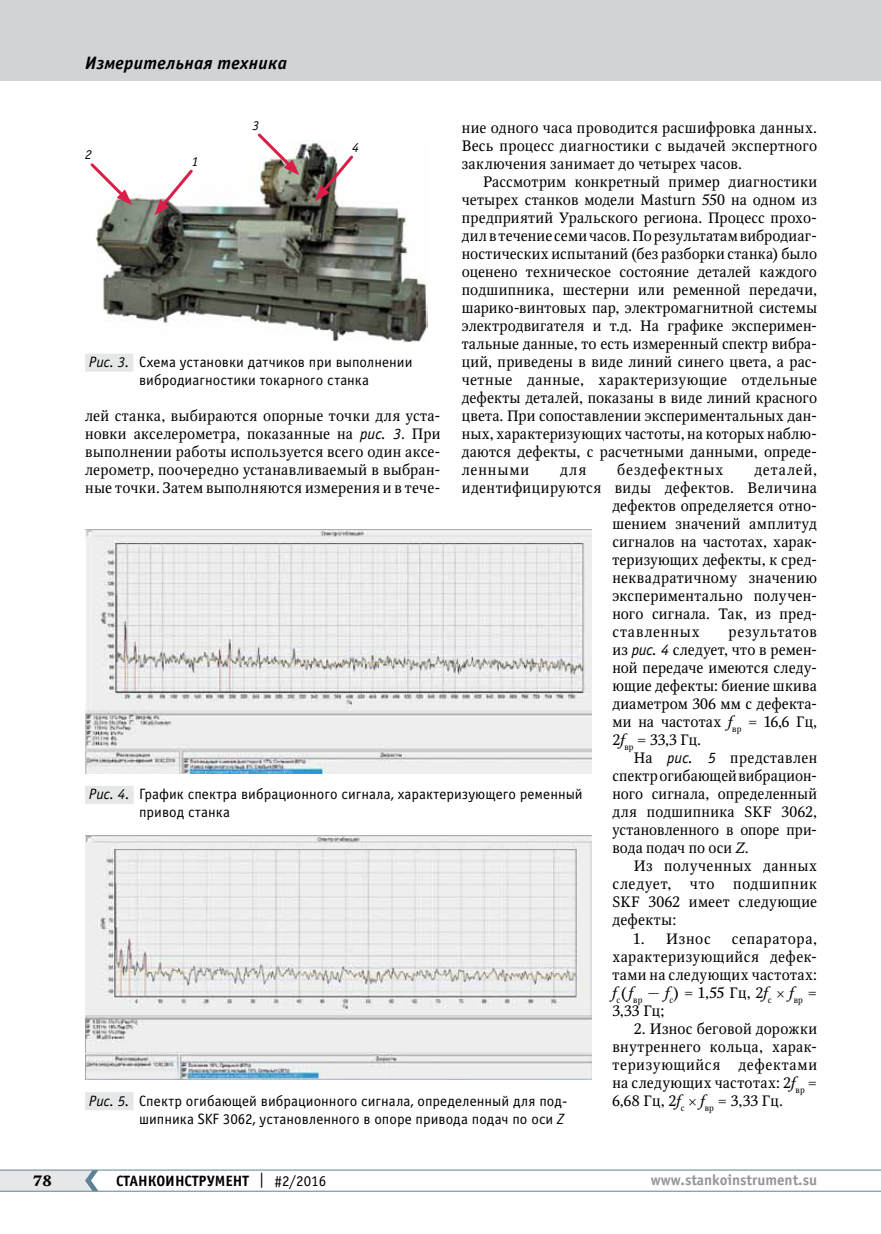
<style>
.page{position:relative;width:881px;height:1234px;background:#fff}
.page>*{position:absolute;margin:0;border:0;box-sizing:border-box;transform-origin:0 0}
.t1{font:italic 700 18px "Officina Sans C";letter-spacing:.015em;color:#000}
.t2{font:15px/18px "Octava";letter-spacing:.015em;color:#000;text-align:justify}
.t3{font:15px/18px "Officina Sans C";letter-spacing:.005em;color:#000;text-align:center}
.t4{font:15px "Octava";letter-spacing:.035em;color:#000}
.t5{font:15px "Octava";letter-spacing:.06em;color:#000}
.t6{font:700 15px "Officina Sans C";color:#000}
.t7{font:700 15px "Officina Sans C";color:#939598}
.t8{font:700 15px "Octava";color:#000}
.t9{font:italic 13.5px "Officina Sans C";color:#000}
.s1{font-style:italic}
.s2{font-family:"Officina Sans C";font-style:italic;font-size:15.75px}
.s3{font-weight:400}
</style>
<div class="page">
<hr style="left:0;top:1190px;width:880px;height:1px;background:#5b8395">
<hr style="left:0;top:1169px;width:880px;height:1px;background:#5b8395">
<svg style="left:0;top:1169px;width:98px;height:21px;background:#d9dee0"></svg>
<div style="left:0;top:0;width:880px;height:81px;background:#d1d3d4"></div>
<img style="left:95px;top:141px;width:332px;height:201px">
<div style="left:85px;top:353px;width:48px;height:18px;background:#e6e7e8"></div>
<svg style="left:90px;top:160px;width:42px;height:45px"></svg>
<svg style="left:255px;top:133px;width:44px;height:42px"></svg>
<svg style="left:154px;top:167px;width:41px;height:48px"></svg>
<svg style="left:315px;top:153px;width:41px;height:48px"></svg>
<img style="left:85px;top:529px;width:506px;height:244px">
<div style="left:85px;top:785px;width:49px;height:18px;background:#e6e7e8"></div>
<img style="left:85px;top:835px;width:506px;height:244px">
<div style="left:85px;top:1091px;width:48px;height:18px;background:#e6e7e8"></div>
<p class="t1" style="left:85px;top:53px;width:203px">Измерительная техника</p>
<p class="t9" style="left:252px;top:118px;width:8px">3</p>
<p class="t2" style="left:461px;top:119px;width:357px">ние одного часа проводится расшифровка данных.<br>Весь процесс диагностики с выдачей экспертного заключения занимает до четырех часов.</p>
<p class="t2" style="left:461px;top:173px;width:357px;text-align:left;text-indent:21px">Рассмотрим конкретный пример диагностики четырех станков модели Masturn 550 на одном из предприятий Уральского региона. Процесс прохо&shy;дил в течение семи часов. По результатам вибродиаг&shy;ностических испытаний (без разборки станка) было оценено техническое состояние деталей каждого подшипника, шестерни или ременной передачи, шарико-винтовых пар, электромагнитной системы электродвигателя и т.д. На графике эксперимен&shy;тальные данные, то есть измеренный спектр вибра&shy;ций, приведены в виде линий синего цвета, а рас&shy;четные данные, характеризующие отдельные дефекты деталей, показаны в виде линий красного цвета. При сопоставлении экспериментальных дан&shy;ных, характеризующих частоты, на которых наблю&shy;даются дефекты, с расчетными данными, опреде&shy;ленными</p>
<p class="t9" style="left:352px;top:140px;width:8px">4</p>
<p class="t9" style="left:85px;top:147px;width:8px">2</p>
<p class="t9" style="left:192px;top:154px;width:8px">1</p>
<p class="t3" style="left:89px;top:353px;width:325px"><span class="s1">Рис. 3.</span> Схема установки датчиков при выполнении вибродиагностики токарного станка</p>
<p class="t2" style="left:85px;top:407px;width:357px">лей станка, выбираются опорные точки для уста&shy;новки акселерометра, показанные на <span class="s2">рис. 3</span>. При выполнении работы используется всего один аксе&shy;лерометр, поочередно устанавливаемый в выбран&shy;ные точки. Затем выполняются измерения и в тече-</p>
<p class="t2" style="left:560px;top:461px;width:28px">для</p>
<p class="t5" style="left:617px;top:460px;width:108px">бездефектных</p>
<p class="t5" style="left:754px;top:460px;width:64px">деталей,</p>
<p class="t4" style="left:461px;top:478px;width:357px">идентифицируются виды дефектов. Величина</p>
<p class="t2" style="left:612px;top:497px;width:206px">дефектов определяется отно-</p>
<p class="t2" style="left:612px;top:515px;width:206px">шением значений амплитуд</p>
<p class="t2" style="left:612px;top:533px;width:206px">сигналов на частотах, харак-</p>
<p class="t2" style="left:612px;top:551px;width:206px">теризующих дефекты, к сред-</p>
<p class="t2" style="left:612px;top:569px;width:206px">неквадратичному значению</p>
<p class="t2" style="left:612px;top:587px;width:206px">экспериментально получен-</p>
<p class="t2" style="left:612px;top:605px;width:206px">ного сигнала. Так, из пред-</p>
<p class="t5" style="left:612px;top:622px;width:89px">ставленных</p>
<p class="t2" style="left:612px;top:623px;width:206px;text-indent:116px">результатов из <span class="s2">рис. 4</span> следует, что в ремен&shy;ной передаче имеются следу&shy;ющие дефекты: биение шкива диаметром 306 мм с дефекта&shy;ми на частотах <span class="s1">f</span><sub>вр</sub> = 16,6 Гц, 2<span class="s1">f</span><sub>вр</sub> = 33,3 Гц.</p>
<p class="t2" style="left:612px;top:749px;width:206px;text-align:left;text-indent:21px">На <span class="s2">рис. 5</span> представлен спектр огибающей вибрацион&shy;ного сигнала, определенный для подшипника SKF 3062, установленного в опоре при&shy;вода подач по оси <span class="s1">Z</span>.</p>
<p class="t2" style="left:612px;top:857px;width:206px;text-indent:21px">Из полученных данных следует, что подшипник SKF 3062 имеет следующие дефекты:</p>
<p class="t2" style="left:633px;top:929px;width:78px">1. Износ</p>
<p class="t3" style="left:139px;top:785px;width:445px;text-align:left;text-indent:-50px"><span class="s1">Рис. 4.</span> График спектра вибрационного сигнала, характеризующего ременный привод станка</p>
<p class="t2" style="left:612px;top:929px;width:206px;text-indent:119px">сепаратора, характеризующийся дефек&shy;тами на следующих частотах: <span class="s1">f</span><sub>с</sub>( <span class="s1">f</span><sub>вр</sub> — <span class="s1">f</span><sub>с</sub>) = 1,55 Гц, 2<span class="s1">f</span><sub>с</sub> <span class="s1">f</span><sub>вр</sub> = 3,33 Гц;</p>
<p class="t2" style="left:612px;top:1019px;width:206px;text-indent:21px">2. Износ беговой дорожки внутреннего кольца, харак&shy;теризующийся дефектами на следующих частотах: 2<span class="s1">f</span><sub>вр</sub> = 6,68 Гц, 2<span class="s1">f</span><sub>с</sub> <span class="s1">f</span><sub>вр</sub> = 3,33 Гц.</p>
<p class="t3" style="left:89px;top:1091px;width:479px;text-align:right"><span class="s1">Рис. 5.</span> Спектр огибающей вибрационного сигнала, определенный для под&shy;шипника SKF 3062, установленного в опоре привода подач по оси <span class="s1">Z</span></p>
<p class="t8" style="left:33px;top:1170px;width:20px">78</p>
<p class="t6" style="left:116px;top:1171px;width:211px">СТАНКОИНСТРУМЕНТ <span class="s3">| #2/2016</span></p>
<p class="t7" style="left:650px;top:1171px;width:168px">www.stankoinstrument.su</p>
</div>
